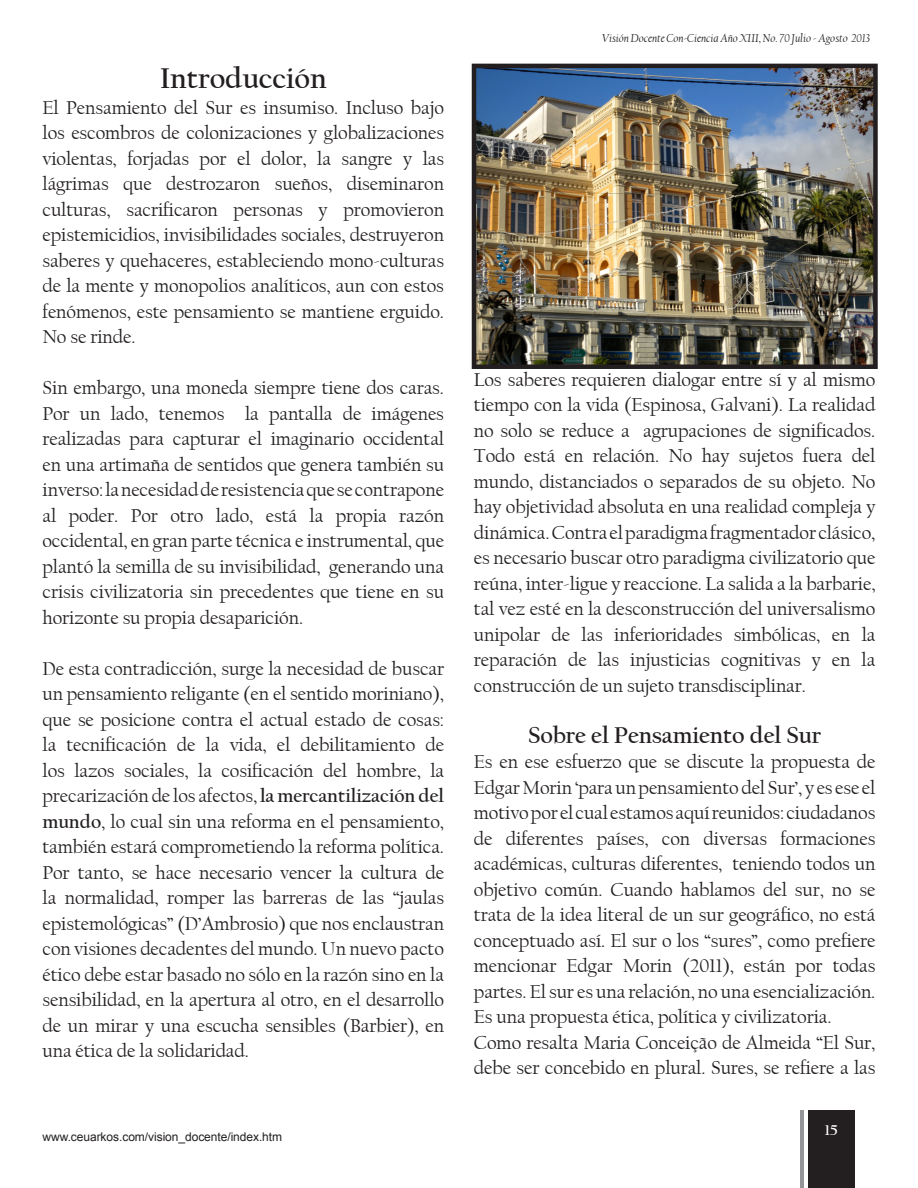
<style>
.page{position:relative;width:918px;height:1188px;background:#fff}
.page>*{position:absolute;margin:0;border:0;box-sizing:border-box;transform-origin:0 0}
.t1{font:700 30px "Californian FB";letter-spacing:-.005em;color:#231f20}
.t2{font:700 24px "Californian FB";letter-spacing:-.005em;color:#231f20}
.t3{font:19.5px/25.5px "Californian FB";letter-spacing:-.005em;color:#231f20;text-align:justify}
.t4{font:700 15px "Californian FB";color:#fff}
.t5{font:italic 12px "Californian FB";letter-spacing:-.005em;color:#231f20}
.t6{font:12px "Arial";letter-spacing:-.005em;color:#231f20}
.s1{font-weight:700}
</style>
<div class="page">
<div style="left:808px;top:1110px;width:46px;height:78px;background:#231f20"></div>
<hr style="left:801px;top:1110px;width:3px;height:78px;background:#939598">
<img style="left:477px;top:69px;width:396px;height:295px">
<div style="left:472px;top:64px;width:406px;height:305px;border:4px solid #231f20"></div>
<p class="t1" style="left:160px;top:61px;width:169px">Introducción</p>
<p class="t3" style="left:43px;top:95px;width:403px">El Pensamiento del Sur es insumiso. Incluso bajo los escombros de colonizaciones y globalizaciones violentas, forjadas por el dolor, la sangre y las lágrimas que destrozaron sueños, diseminaron culturas, sacrificaron personas y promovieron epistemicidios, invisibilidades sociales, destruyeron saberes y quehaceres, estableciendo mono-culturas de la mente y monopolios analíticos, aun con estos fenómenos, este pensamiento se mantiene erguido.<br>No se rinde.</p>
<p class="t3" style="left:43px;top:375px;width:403px">Sin embargo, una moneda siempre tiene dos caras.<br>Por un lado, tenemos la pantalla de imágenes realizadas para capturar el imaginario occidental en una artimaña de sentidos que genera también su inverso: la necesidad de resistencia que se contrapone al poder. Por otro lado, está la propia razón occidental, en gran parte técnica e instrumental, que plantó la semilla de su invisibilidad, generando una crisis civilizatoria sin precedentes que tiene en su horizonte su propia desaparición.</p>
<p class="t3" style="left:43px;top:656px;width:403px">De esta contradicción, surge la necesidad de buscar un pensamiento religante (en el sentido moriniano), que se posicione contra el actual estado de cosas: la tecnificación de la vida, el debilitamiento de los lazos sociales, la cosificación del hombre, la precarización de los afectos, <span class="s1">la mercantilización del mundo</span>, lo cual sin una reforma en el pensamiento, también estará comprometiendo la reforma política.<br>Por tanto, se hace necesario vencer la cultura de la normalidad, romper las barreras de las “jaulas epistemológicas” (D’Ambrosio) que nos enclaustran con visiones decadentes del mundo. Un nuevo pacto ético debe estar basado no sólo en la razón sino en la sensibilidad, en la apertura al otro, en el desarrollo de un mirar y una escucha sensibles (Barbier), en una ética de la solidaridad.</p>
<p class="t6" style="left:43px;top:1129px;width:241px">www.ceuarkos.com/vision_docente/index.htm</p>
<p class="t5" style="left:602px;top:31px;width:270px">Visión Docente Con-Ciencia Año XIII, No. 70 Julio - Agosto 2013</p>
<p class="t3" style="left:474px;top:367px;width:403px">Los saberes requieren dialogar entre sí y al mismo tiempo con la vida (Espinosa, Galvani). La realidad no solo se reduce a agrupaciones de significados.<br>Todo está en relación. No hay sujetos fuera del mundo, distanciados o separados de su objeto. No hay objetividad absoluta en una realidad compleja y dinámica. Contra el paradigma fragmentador clásico, es necesario buscar otro paradigma civilizatorio que reúna, inter-ligue y reaccione. La salida a la barbarie, tal vez esté en la desconstrucción del universalismo unipolar de las inferioridades simbólicas, en la reparación de las injusticias cognitivas y en la construcción de un sujeto transdisciplinar.</p>
<p class="t2" style="left:528px;top:721px;width:295px">Sobre el Pensamiento del Sur</p>
<p class="t3" style="left:474px;top:749px;width:403px">Es en ese esfuerzo que se discute la propuesta de Edgar Morin ‘para un pensamiento del Sur’, y es ese el motivo por el cual estamos aquí reunidos: ciudadanos de diferentes países, con diversas formaciones académicas, culturas diferentes, teniendo todos un objetivo común. Cuando hablamos del sur, no se trata de la idea literal de un sur geográfico, no está conceptuado así. El sur o los “sures”, como prefiere mencionar Edgar Morin (2011), están por todas partes. El sur es una relación, no una esencialización.<br>Es una propuesta ética, política y civilizatoria.</p>
<p class="t3" style="left:474px;top:1030px;width:403px">Como resalta Maria Conceição de Almeida “El Sur, debe ser concebido en plural. Sures, se refiere a las</p>
<p class="t4" style="left:825px;top:1121px;width:14px">15</p>
</div>
